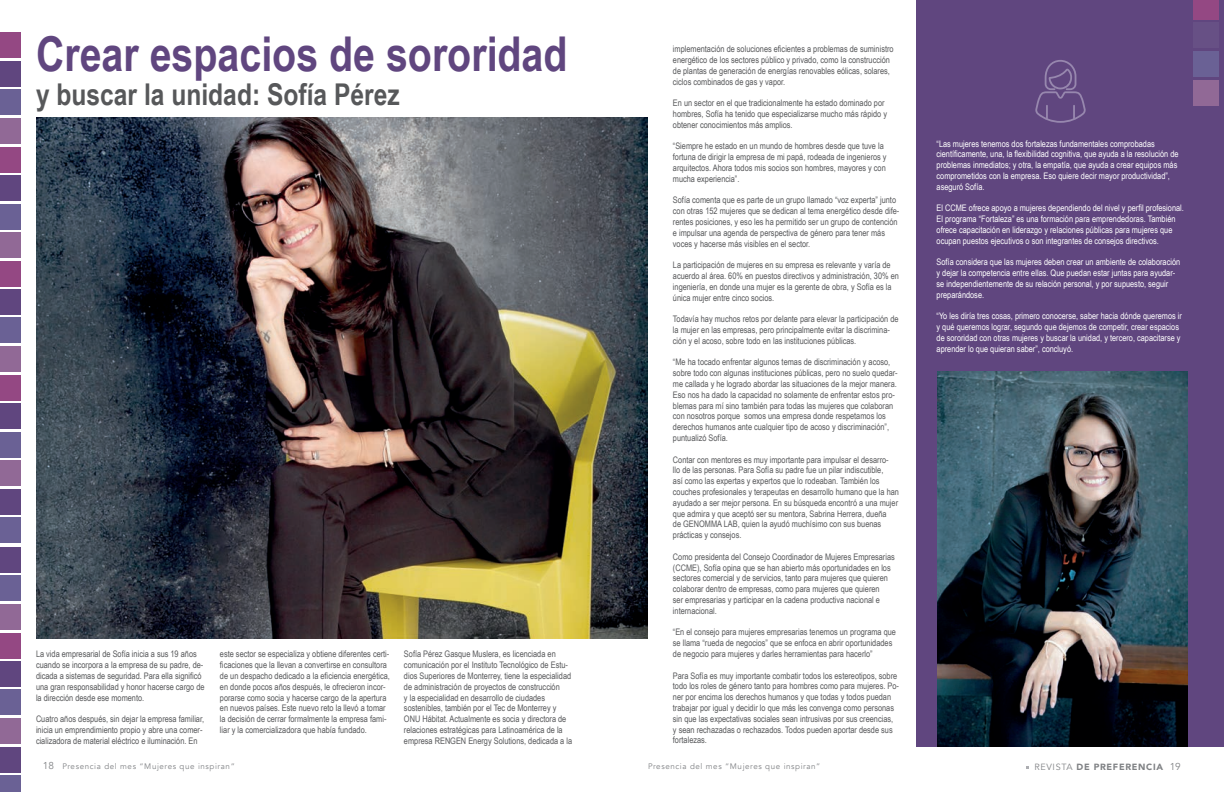
<style>
.page{position:relative;width:1224px;height:792px;background:#fff}
.page>*{position:absolute;margin:0;border:0;box-sizing:border-box;transform-origin:0 0}
.t1{font:700 48px "Arial Narrow";color:#60467f}
.t2{font:700 30px "Arial Narrow";color:#57585a}
.t3{font:9px/10.8px "Arial Narrow";color:#57585a}
.t4{font:9px/10.8px "Arial Narrow";color:#fff}
.t5{font:900 9px "Avenir";letter-spacing:.075em;color:#808285}
.t6{font:8px "Avenir";letter-spacing:.075em;color:#808285}
.s1{font-size:10px}
.s2{font-weight:400}
.s3{font-weight:400;font-size:10px}
</style>
<div class="page">
<div style="left:916px;top:0;width:308px;height:747px;background:#60467f"></div>
<div style="left:0;top:33px;width:20px;height:25px;background:#944883"></div>
<div style="left:0;top:261px;width:20px;height:25px;background:#944883"></div>
<div style="left:0;top:147px;width:20px;height:26px;background:#944883"></div>
<div style="left:0;top:375px;width:20px;height:26px;background:#944883"></div>
<div style="left:0;top:633px;width:20px;height:25px;background:#944883"></div>
<div style="left:0;top:61px;width:20px;height:26px;background:#60467f"></div>
<div style="left:0;top:289px;width:20px;height:26px;background:#60467f"></div>
<div style="left:0;top:547px;width:20px;height:25px;background:#60467f"></div>
<div style="left:0;top:175px;width:20px;height:26px;background:#60467f"></div>
<div style="left:0;top:404px;width:20px;height:25px;background:#60467f"></div>
<div style="left:0;top:661px;width:20px;height:26px;background:#60467f"></div>
<div style="left:0;top:489px;width:20px;height:26px;background:#60467f"></div>
<div style="left:0;top:747px;width:20px;height:25px;background:#60467f"></div>
<div style="left:0;top:89px;width:20px;height:26px;background:#6a6195"></div>
<div style="left:0;top:318px;width:20px;height:25px;background:#6a6195"></div>
<div style="left:0;top:575px;width:20px;height:26px;background:#6a6195"></div>
<div style="left:0;top:204px;width:20px;height:25px;background:#6a6195"></div>
<div style="left:0;top:432px;width:20px;height:25px;background:#6a6195"></div>
<div style="left:0;top:690px;width:20px;height:25px;background:#6a6195"></div>
<div style="left:0;top:518px;width:20px;height:25px;background:#6a6195"></div>
<div style="left:0;top:775px;width:20px;height:17px;background:#6a6195"></div>
<div style="left:0;top:118px;width:20px;height:26px;background:#916996"></div>
<div style="left:0;top:346px;width:20px;height:26px;background:#916996"></div>
<div style="left:0;top:604px;width:20px;height:26px;background:#916996"></div>
<div style="left:0;top:233px;width:20px;height:25px;background:#916996"></div>
<div style="left:0;top:461px;width:20px;height:25px;background:#916996"></div>
<div style="left:0;top:718px;width:20px;height:26px;background:#916996"></div>
<div style="left:1193px;top:0;width:26px;height:20px;background:#944883"></div>
<div style="left:1193px;top:23px;width:26px;height:25px;background:#675085"></div>
<div style="left:1193px;top:51px;width:26px;height:26px;background:#6a6195"></div>
<div style="left:1193px;top:80px;width:26px;height:25px;background:#916996"></div>
<svg style="left:1035px;top:60px;width:51px;height:63px"></svg>
<img style="left:36px;top:117px;width:612px;height:522px">
<img style="left:937px;top:371px;width:251px;height:376px">
<h1 class="t1" style="left:36px;top:18px;width:533px">Crear espacios de sororidad</h1>
<h2 class="t2" style="left:36px;top:71px;width:365px">y buscar la unidad: Sofía Pérez</h2>
<p class="t3" style="left:36px;top:648px;width:170px">La vida empresarial de Sofía inicia a sus 19 años cuando se incorpora a la empresa de su padre, de&shy;dicada a sistemas de seguridad. Para ella significó una gran responsabilidad y honor hacerse cargo de la dirección desde ese momento.</p>
<p class="t3" style="left:36px;top:713px;width:170px">Cuatro años después, sin dejar la empresa familiar, inicia un emprendimiento propio y abre una comer&shy;cializadora de material eléctrico e iluminación. En</p>
<p class="t3" style="left:220px;top:648px;width:171px">este sector se especializa y obtiene diferentes certi&shy;ficaciones que la llevan a convertirse en consultora de un despacho dedicado a la eficiencia energética, en donde pocos años después, le ofrecieron incor&shy;porarse como socia y hacerse cargo de la apertura en nuevos países. Este nuevo reto la llevó a tomar la decisión de cerrar formalmente la empresa fami&shy;liar y la comercializadora que había fundado.</p>
<p class="t3" style="left:404px;top:648px;width:170px">Sofía Pérez Gasque Muslera, es licenciada en comunicación por el Instituto Tecnológico de Estu&shy;dios Superiores de Monterrey, tiene la especialidad de administración de proyectos de construcción<br>y la especialidad en desarrollo de ciudades sostenibles, también por el Tec de Monterrey y ONU Hábitat. Actualmente es socia y directora de relaciones estratégicas para Latinoamérica de la empresa RENGEN Energy Solutions, dedicada a la</p>
<p class="t3" style="left:673px;top:43px;width:222px">implementación de soluciones eficientes a problemas de suministro energético de los sectores público y privado, como la construcción de plantas de generación de energías renovables eólicas, solares, ciclos combinados de gas y vapor.</p>
<p class="t3" style="left:673px;top:97px;width:216px">En un sector en el que tradicionalmente ha estado dominado por hombres, Sofía ha tenido que especializarse mucho más rápido y obtener conocimientos más amplios.</p>
<p class="t3" style="left:673px;top:140px;width:215px">“Siempre he estado en un mundo de hombres desde que tuve la fortuna de dirigir la empresa de mi papá, rodeada de ingenieros y arquitectos. Ahora todos mis socios son hombres, mayores y con mucha experiencia”.</p>
<p class="t3" style="left:673px;top:194px;width:228px">Sofía comenta que es parte de un grupo llamado “voz experta” junto con otras 152 mujeres que se dedican al tema energético desde dife&shy;rentes posiciones, y eso les ha permitido ser un grupo de contención e impulsar una agenda de perspectiva de género para tener más voces y hacerse más visibles en el sector.</p>
<p class="t3" style="left:673px;top:259px;width:228px">La participación de mujeres en su empresa es relevante y varía de acuerdo al área. 60% en puestos directivos y administración, 30% en ingeniería, en donde una mujer es la gerente de obra, y Sofía es la única mujer entre cinco socios.</p>
<p class="t3" style="left:673px;top:313px;width:227px">Todavía hay muchos retos por delante para elevar la participación de la mujer en las empresas, pero principalmente evitar la discrimina&shy;ción y el acoso, sobre todo en las instituciones públicas.</p>
<p class="t3" style="left:673px;top:356px;width:226px">“Me ha tocado enfrentar algunos temas de discriminación y acoso, sobre todo con algunas instituciones públicas, pero no suelo quedar&shy;me callada y he logrado abordar las situaciones de la mejor manera.<br>Eso nos ha dado la capacidad no solamente de enfrentar estos pro&shy;blemas para mí sino también para todas las mujeres que colaboran con nosotros porque somos una empresa donde respetamos los derechos humanos ante cualquier tipo de acoso y discriminación”, puntualizó Sofía.</p>
<p class="t3" style="left:673px;top:454px;width:228px">Contar con mentores es muy importante para impulsar el desarro-<br>llo de las personas. Para Sofía su padre fue un pilar indiscutible,<br>así como las expertas y expertos que lo rodeaban. También los couches profesionales y terapeutas en desarrollo humano que la han ayudado a ser mejor persona. En su búsqueda encontró a una mujer que admira y que aceptó ser su mentora, Sabrina Herrera, dueña<br>de GENOMMA LAB, quien la ayudó muchísimo con sus buenas prácticas y consejos.</p>
<p class="t3" style="left:673px;top:551px;width:223px">Como presidenta del Consejo Coordinador de Mujeres Empresarias (CCME), Sofía opina que se han abierto más oportunidades en los sectores comercial y de servicios, tanto para mujeres que quieren colaborar dentro de empresas, como para mujeres que quieren<br>ser empresarias y participar en la cadena productiva nacional e internacional.</p>
<p class="t3" style="left:673px;top:626px;width:225px">“En el consejo para mujeres empresarias tenemos un programa que se llama “rueda de negocios” que se enfoca en abrir oportunidades de negocio para mujeres y darles herramientas para hacerlo”</p>
<p class="t3" style="left:673px;top:670px;width:228px">Para Sofía es muy importante combatir todos los estereotipos, sobre todo los roles de género tanto para hombres como para mujeres. Po&shy;ner por encima los derechos humanos y que todas y todos puedan trabajar por igual y decidir lo que más les convenga como personas sin que las expectativas sociales sean intrusivas por sus creencias, y sean rechazadas o rechazados. Todos pueden aportar desde sus fortalezas.</p>
<p class="t4" style="left:937px;top:138px;width:244px">“Las mujeres tenemos dos fortalezas fundamentales comprobadas científicamente, una, la flexibilidad cognitiva, que ayuda a la resolución de problemas inmediatos; y otra, la empatía, que ayuda a crear equipos más comprometidos con la empresa. Eso quiere decir mayor productividad”, aseguró Sofía.</p>
<p class="t4" style="left:937px;top:203px;width:249px">El CCME ofrece apoyo a mujeres dependiendo del nivel y perfil profesional.<br>El programa “Fortaleza” es una formación para emprendedoras. También ofrece capacitación en liderazgo y relaciones públicas para mujeres que ocupan puestos ejecutivos o son integrantes de consejos directivos.</p>
<p class="t4" style="left:937px;top:257px;width:245px">Sofía considera que las mujeres deben crear un ambiente de colaboración y dejar la competencia entre ellas. Que puedan estar juntas para ayudar&shy;se independientemente de su relación personal, y por supuesto, seguir preparándose.</p>
<p class="t4" style="left:937px;top:311px;width:247px">“Yo les diría tres cosas, primero conocerse, saber hacia dónde queremos ir y qué queremos lograr, segundo que dejemos de competir, crear espacios de sororidad con otras mujeres y buscar la unidad, y tercero, capacitarse y aprender lo que quieran saber”, concluyó.</p>
<p class="t6" style="left:43px;top:761px;width:193px"><span class="s1">18</span> Presencia del mes “Mujeres que inspiran”</p>
<p class="t6" style="left:648px;top:761px;width:174px">Presencia del mes “Mujeres que inspiran”</p>
<p class="t5" style="left:1034px;top:759px;width:148px"><span class="s2">REVISTA</span> DE PREFERENCIA <span class="s3">19</span></p>
</div>
